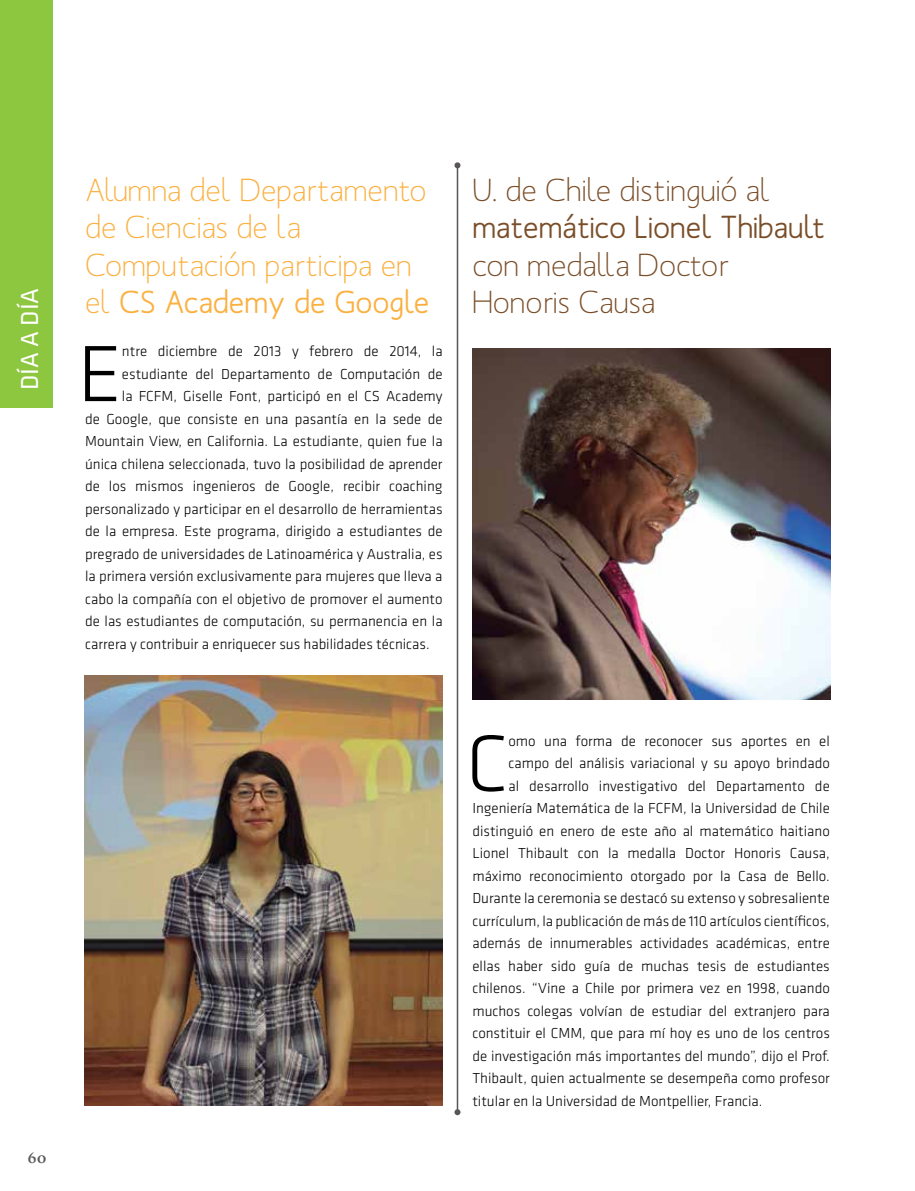
<style>
.page{position:relative;width:915px;height:1191px;background:#fff}
.page>*{position:absolute;margin:0;border:0;box-sizing:border-box;transform-origin:0 0}
.t1{font:300 82.5px "Klavika";color:#000}
.t2{font:31.5px/37.5px "Mank Sans";color:#fbb040}
.t3{font:31.5px/37.5px "Mank Sans";color:#7a4e29}
.t4{font:25.5px "Klavika";color:#fff}
.t5{font:300 15px "Klavika";color:#000}
.t6{font:600 15px "Prensa";color:#58595b}
.s1{font-weight:500}
</style>
<div class="page">
<div style="left:0;top:0;width:53px;height:407px;background:#8dc63f"></div>
<img style="left:85px;top:675px;width:357px;height:431px">
<img style="left:472px;top:349px;width:358px;height:350px">
<hr style="left:456px;top:165px;width:2px;height:947px;background:#5a5655">
<svg style="left:454px;top:162px;width:6px;height:6px"></svg>
<svg style="left:454px;top:1109px;width:6px;height:6px"></svg>
<h3 class="t4" style="left:16px;top:390px;width:104px;rotate:-90deg">DÍA A DÍA</h3>
<p class="t6" style="left:28px;top:1148px;width:21px">60</p>
<p class="t2" style="left:85px;top:171px;width:345px">Alumna del Departamento de Ciencias de la<br>Computación participa en el <span class="s1">CS Academy de Google</span></p>
<p class="t1" style="left:78px;top:329px;width:46px">E</p>
<p class="t5" style="left:122px;top:343px;width:322px">ntre diciembre de 2013 y febrero de 2014, la</p>
<p class="t5" style="left:122px;top:365px;width:322px">estudiante del Departamento de Computación de</p>
<p class="t5" style="left:122px;top:388px;width:322px">la FCFM, Giselle Font, participó en el CS Academy</p>
<p class="t5" style="left:85px;top:410px;width:359px">de Google, que consiste en una pasantía en la sede de</p>
<p class="t5" style="left:85px;top:433px;width:359px">Mountain View, en California. La estudiante, quien fue la</p>
<p class="t5" style="left:85px;top:455px;width:359px">única chilena seleccionada, tuvo la posibilidad de aprender</p>
<p class="t5" style="left:85px;top:478px;width:359px">de los mismos ingenieros de Google, recibir coaching</p>
<p class="t5" style="left:85px;top:500px;width:359px">personalizado y participar en el desarrollo de herramientas</p>
<p class="t5" style="left:85px;top:523px;width:359px">de la empresa. Este programa, dirigido a estudiantes de</p>
<p class="t5" style="left:85px;top:545px;width:359px">pregrado de universidades de Latinoamérica y Australia, es</p>
<p class="t5" style="left:85px;top:568px;width:359px">la primera versión exclusivamente para mujeres que lleva a</p>
<p class="t5" style="left:85px;top:590px;width:359px">cabo la compañía con el objetivo de promover el aumento</p>
<p class="t5" style="left:85px;top:613px;width:359px">de las estudiantes de computación, su permanencia en la</p>
<p class="t5" style="left:85px;top:635px;width:346px">carrera y contribuir a enriquecer sus habilidades técnicas.</p>
<p class="t3" style="left:472px;top:171px;width:353px">U. de Chile distinguió al <span class="s1">matemático Lionel Thibault </span>con medalla Doctor<br>Honoris Causa</p>
<p class="t1" style="left:466px;top:718px;width:44px">C</p>
<p class="t5" style="left:508px;top:732px;width:323px">omo una forma de reconocer sus aportes en el</p>
<p class="t5" style="left:508px;top:755px;width:323px">campo del análisis variacional y su apoyo brindado</p>
<p class="t5" style="left:508px;top:777px;width:323px">al desarrollo investigativo del Departamento de</p>
<p class="t5" style="left:472px;top:800px;width:359px">Ingeniería Matemática de la FCFM, la Universidad de Chile</p>
<p class="t5" style="left:472px;top:822px;width:359px">distinguió en enero de este año al matemático haitiano</p>
<p class="t5" style="left:472px;top:845px;width:359px">Lionel Thibault con la medalla Doctor Honoris Causa,</p>
<p class="t5" style="left:472px;top:867px;width:359px">máximo reconocimiento otorgado por la Casa de Bello.</p>
<p class="t5" style="left:472px;top:890px;width:359px">Durante la ceremonia se destacó su extenso y sobresaliente</p>
<p class="t5" style="left:472px;top:912px;width:359px">currículum, la publicación de más de 110 artículos científicos,</p>
<p class="t5" style="left:472px;top:935px;width:359px">además de innumerables actividades académicas, entre</p>
<p class="t5" style="left:472px;top:957px;width:359px">ellas haber sido guía de muchas tesis de estudiantes</p>
<p class="t5" style="left:472px;top:980px;width:359px">chilenos. “Vine a Chile por primera vez en 1998, cuando</p>
<p class="t5" style="left:472px;top:1002px;width:359px">muchos colegas volvían de estudiar del extranjero para</p>
<p class="t5" style="left:472px;top:1025px;width:359px">constituir el CMM, que para mí hoy es uno de los centros</p>
<p class="t5" style="left:472px;top:1047px;width:359px">de investigación más importantes del mundo”, dijo el Prof.</p>
<p class="t5" style="left:472px;top:1070px;width:359px">Thibault, quien actualmente se desempeña como profesor</p>
<p class="t5" style="left:472px;top:1092px;width:291px">titular en la Universidad de Montpellier, Francia.</p>
</div>
